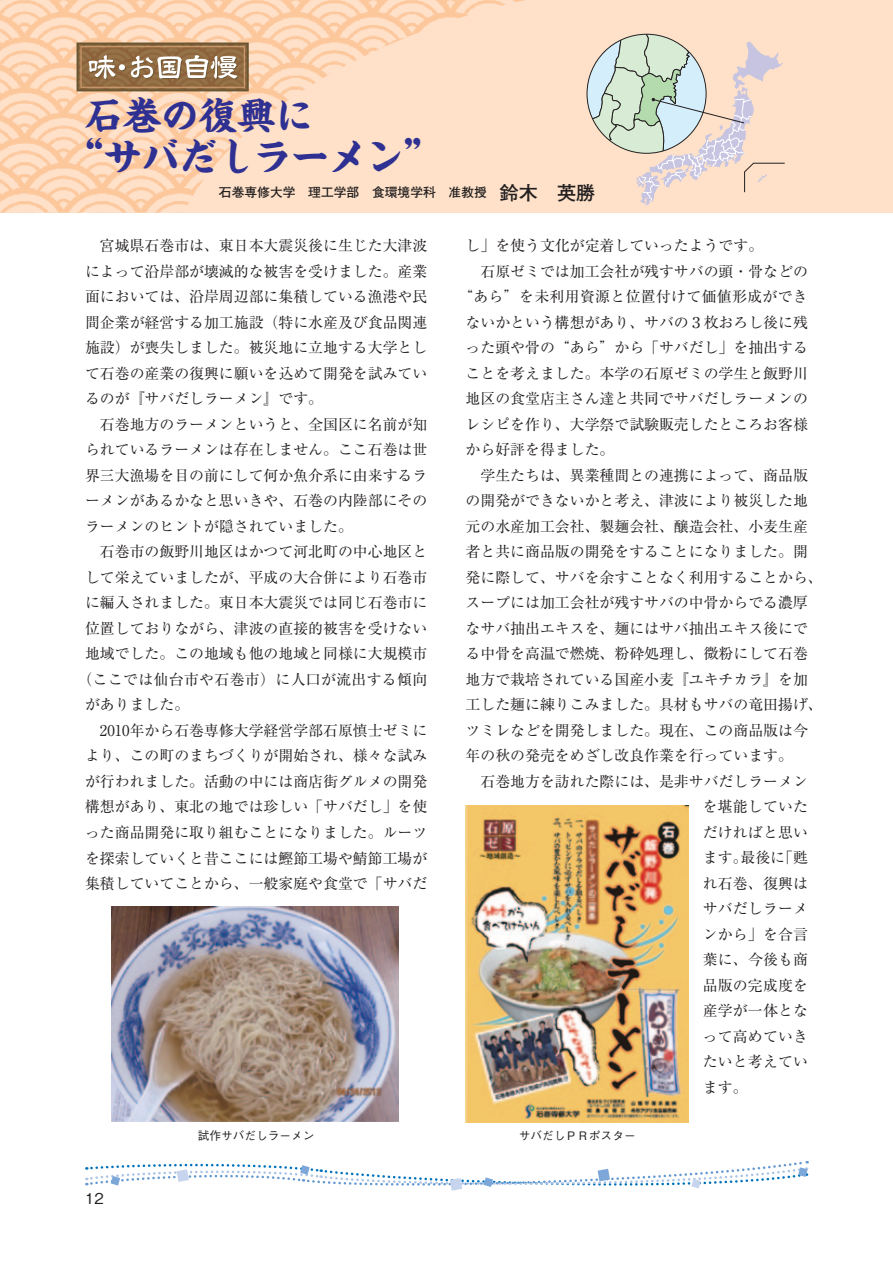
<style>
.page{position:relative;width:893px;height:1263px;background:#fff}
.page>*{position:absolute;margin:0;border:0;box-sizing:border-box;transform-origin:0 0}
.t1{font:700 38.25px/40.3px "Kaisho MCBK1 Pro De";letter-spacing:-.015em;color:#2e3092}
.t2{font:14.85px/25.5px "Ryumin Pro";color:#231f20;text-align:justify}
.t3{font:14.85px "Ryumin Pro";letter-spacing:.02em;color:#231f20}
.t4{font:500 14.85px "Gothic BBB Pro";color:#231f20}
.t5{font:700 12.75px "Futo Go B101 Pro";color:#231f20}
.t6{font:500 11.7px "Gothic BBB Pro";color:#231f20}
.s1{font-size:19.2px}
</style>
<div class="page">
<div style="left:0;top:0;width:893px;height:213px;background:#fee1c8"></div>
<img style="left:0;top:0;width:525px;height:213px">
<img style="left:80px;top:46px;width:166px;height:42px">
<div style="left:77px;top:43px;width:172px;height:48px;border:2px solid #6b5633"></div>
<div style="left:81px;top:46px;width:164px;height:42px;border:1px solid #d6a476"></div>
<svg style="left:89px;top:55px;width:149px;height:25px;background:#b39d83"></svg>
<svg style="left:587px;top:34px;width:198px;height:172px"></svg>
<img style="left:111px;top:906px;width:287px;height:215px">
<img style="left:466px;top:806px;width:223px;height:317px">
<svg style="left:86px;top:1161px;width:722px;height:30px"></svg>
<h1 class="t1" style="left:66px;top:90px;width:377px;text-indent:19px">石巻の復興に<br>“サバだしラーメン”</h1>
<p class="t5" style="left:219px;top:182px;width:378px">石巻専修大学　理工学部　食環境学科　准教授　<span class="s1">鈴木　英勝</span></p>
<p class="t2" style="left:85px;top:232px;width:344px;text-indent:15px">宮城県石巻市は、東日本大震災後に生じた大津波によって沿岸部が壊滅的な被害を受けました。産業面においては、沿岸周辺部に集積している漁港や民間企業が経営する加工施設（特に水産及び食品関連施設）が喪失しました。被災地に立地する大学として石巻の産業の復興に願いを込めて開発を試みているのが『サバだしラーメン』です。</p>
<p class="t2" style="left:85px;top:410px;width:344px;text-indent:15px">石巻地方のラーメンというと、全国区に名前が知られているラーメンは存在しません。ここ石巻は世界三大漁場を目の前にして何か魚介系に由来するラーメンがあるかなと思いきや、石巻の内陸部にそのラーメンのヒントが隠されていました。</p>
<p class="t2" style="left:100px;top:538px;width:329px">石巻市の飯野川地区はかつて河北町の中心地区と</p>
<p class="t2" style="left:85px;top:564px;width:344px">して栄えていましたが、平成の大合併により石巻市</p>
<p class="t2" style="left:85px;top:589px;width:344px">に編入されました。東日本大震災では同じ石巻市に</p>
<p class="t2" style="left:85px;top:615px;width:344px">位置しておりながら、津波の直接的被害を受けない</p>
<p class="t2" style="left:85px;top:640px;width:344px">地域でした。この地域も他の地域と同様に大規模市</p>
<p class="t3" style="left:78px;top:668px;width:351px">（ここでは仙台市や石巻市）に人口が流出する傾向</p>
<p class="t2" style="left:85px;top:691px;width:106px">がありました。</p>
<p class="t2" style="left:100px;top:717px;width:329px">2010年から石巻専修大学経営学部石原慎士ゼミに</p>
<p class="t2" style="left:85px;top:742px;width:344px">より、この町のまちづくりが開始され、様々な試み</p>
<p class="t2" style="left:85px;top:768px;width:344px">が行われました。活動の中には商店街グルメの開発</p>
<p class="t2" style="left:85px;top:793px;width:344px">構想があり、東北の地では珍しい「サバだし」を使</p>
<p class="t2" style="left:85px;top:819px;width:344px">った商品開発に取り組むことになりました。ルーツ</p>
<p class="t2" style="left:85px;top:844px;width:344px">を探索していくと昔ここには鰹節工場や鯖節工場が</p>
<p class="t2" style="left:85px;top:870px;width:344px">集積していてことから、一般家庭や食堂で「サバだ</p>
<p class="t2" style="left:466px;top:232px;width:299px">し」を使う文化が定着していったようです。</p>
<p class="t2" style="left:480px;top:257px;width:329px">石原ゼミでは加工会社が残すサバの頭・骨などの</p>
<p class="t3" style="left:458px;top:285px;width:351px">“あら”を未利用資源と位置付けて価値形成ができ</p>
<p class="t2" style="left:466px;top:308px;width:344px">ないかという構想があり、サバの３枚おろし後に残</p>
<p class="t2" style="left:466px;top:334px;width:344px">った頭や骨の“あら”から「サバだし」を抽出する</p>
<p class="t2" style="left:466px;top:359px;width:344px">ことを考えました。本学の石原ゼミの学生と飯野川</p>
<p class="t2" style="left:466px;top:385px;width:344px">地区の食堂店主さん達と共同でサバだしラーメンの</p>
<p class="t2" style="left:466px;top:410px;width:344px">レシピを作り、大学祭で試験販売したところお客様</p>
<p class="t2" style="left:466px;top:436px;width:150px">から好評を得ました。</p>
<p class="t2" style="left:480px;top:461px;width:329px">学生たちは、異業種間との連携によって、商品版</p>
<p class="t2" style="left:466px;top:487px;width:344px">の開発ができないかと考え、津波により被災した地</p>
<p class="t2" style="left:466px;top:512px;width:344px">元の水産加工会社、製麺会社、醸造会社、小麦生産</p>
<p class="t2" style="left:466px;top:538px;width:344px">者と共に商品版の開発をすることになりました。開</p>
<p class="t2" style="left:466px;top:563px;width:359px">発に際して、サバを余すことなく利用することから、</p>
<p class="t2" style="left:466px;top:589px;width:344px">スープには加工会社が残すサバの中骨からでる濃厚</p>
<p class="t2" style="left:466px;top:614px;width:344px">なサバ抽出エキスを、麺にはサバ抽出エキス後にで</p>
<p class="t2" style="left:466px;top:640px;width:344px">る中骨を高温で燃焼、粉砕処理し、微粉にして石巻</p>
<p class="t2" style="left:466px;top:665px;width:344px">地方で栽培されている国産小麦『ユキチカラ』を加</p>
<p class="t2" style="left:466px;top:691px;width:359px">工した麺に練りこみました。具材もサバの竜田揚げ、</p>
<p class="t2" style="left:466px;top:716px;width:344px">ツミレなどを開発しました。現在、この商品版は今</p>
<p class="t2" style="left:466px;top:742px;width:329px">年の秋の発売をめざし改良作業を行っています。</p>
<p class="t2" style="left:480px;top:767px;width:329px">石巻地方を訪れた際には、是非サバだしラーメン</p>
<p class="t2" style="left:703px;top:793px;width:107px">を堪能していた</p>
<p class="t2" style="left:703px;top:818px;width:107px">だければと思い</p>
<p class="t2" style="left:703px;top:844px;width:107px">ます。最後に「甦</p>
<p class="t2" style="left:703px;top:869px;width:107px">れ石巻、復興は</p>
<p class="t2" style="left:703px;top:895px;width:107px">サバだしラーメ</p>
<p class="t2" style="left:703px;top:921px;width:107px">ンから」を合言</p>
<p class="t2" style="left:703px;top:946px;width:107px">葉に、今後も商</p>
<p class="t2" style="left:703px;top:972px;width:107px">品版の完成度を</p>
<p class="t2" style="left:703px;top:997px;width:107px">産学が一体とな</p>
<p class="t2" style="left:703px;top:1023px;width:107px">って高めていき</p>
<p class="t2" style="left:703px;top:1048px;width:107px">たいと考えてい</p>
<p class="t2" style="left:703px;top:1074px;width:46px">ます。</p>
<p class="t4" style="left:85px;top:1186px;width:20px">12</p>
<p class="t6" style="left:198px;top:1126px;width:118px">試作サバだしラーメン</p>
<p class="t6" style="left:519px;top:1126px;width:118px">サバだしＰＲポスター</p>
</div>
